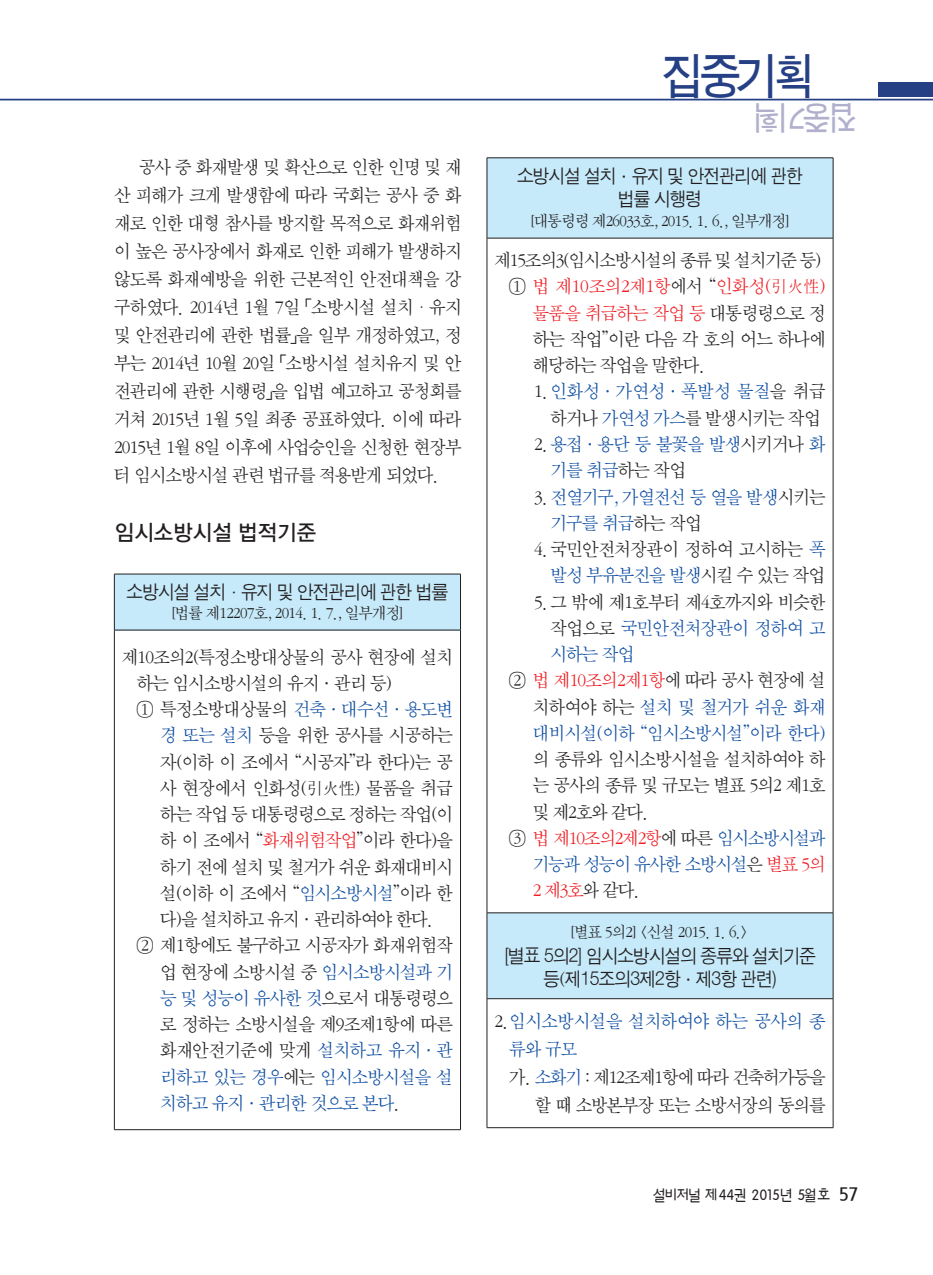
<style>
.page{position:relative;width:933px;height:1275px;background:#fff}
.page>*{position:absolute;margin:0;border:0;box-sizing:border-box;transform-origin:0 0}
.t1{font:49.52px "Sand Tg";color:#264085;scale:.92 1}
.t2{font:33.25px "Sand Tg";color:#b0b0cd;scale:.92 1}
.중간타이틀{font:21.88px "YGO135";letter-spacing:-.06em;color:#231f20;scale:.95 1}
.본문{font:19.25px/26.2px "Sand Sm";letter-spacing:-.04em;color:#231f20;text-align:justify;scale:.95 1}
.본문-2{font:19.25px/26.2px "Sand Sm";letter-spacing:-.04em;color:#0d4da1;scale:.95 1}
.본문-3{font:19.25px/22.8px "Sand Jg";letter-spacing:-.04em;color:#231f20;text-align:center;scale:.95 1}
.본문-4{font:19.25px/28px "Sand Sm";letter-spacing:-.06em;color:#231f20;text-align:right;scale:.95 1}
.본문-5{font:19.25px/28px "Sand Sm";letter-spacing:-.02em;color:#0d4da1;scale:.95 1}
.본문-6{font:16.62px "Sand Sm";letter-spacing:-.04em;color:#231f20;scale:.95 1}
.t3{font:15.4px "H Ykan M";letter-spacing:-.04em;color:#231f20;scale:.95 1}
.s1{font-family:"YDVY Mj O Std 115"}
.s2{color:#231f20}
.s3{color:#0d4da1}
.s4{color:#ee1d23}
.s5{font-family:"YDVY Mj O Std 115";color:#0d4da1}
.s6{font-family:"Sand Sm"}
.s7{font-family:"Nanum Gothic";font-weight:700;font-size:18.03px}
</style>
<div class="page">
<div style="left:878px;top:82px;width:55px;height:15px;background:#264085"></div>
<hr style="left:0;top:99px;width:933px;height:1px;background:#264085">
<div style="left:114px;top:574px;width:346px;height:56px;background:#c6eafa"></div>
<hr style="left:114px;top:574px;width:347px;height:1px;background:#231f20">
<hr style="left:114px;top:574px;width:1px;height:56px;background:#231f20">
<hr style="left:460px;top:574px;width:1px;height:56px;background:#231f20">
<hr style="left:114px;top:630px;width:347px;height:1px;background:#231f20">
<hr style="left:114px;top:630px;width:1px;height:499px;background:#231f20">
<hr style="left:460px;top:630px;width:1px;height:499px;background:#231f20">
<hr style="left:114px;top:1129px;width:347px;height:1px;background:#231f20">
<svg style="left:487px;top:158px;width:345px;height:840px"></svg>
<hr style="left:487px;top:157px;width:346px;height:1px;background:#231f20">
<hr style="left:486px;top:158px;width:1px;height:80px;background:#231f20">
<hr style="left:832px;top:158px;width:1px;height:80px;background:#231f20">
<hr style="left:487px;top:238px;width:346px;height:1px;background:#231f20">
<hr style="left:486px;top:238px;width:1px;height:675px;background:#231f20">
<hr style="left:832px;top:238px;width:1px;height:675px;background:#231f20">
<hr style="left:486px;top:999px;width:1px;height:128px;background:#231f20">
<hr style="left:832px;top:999px;width:1px;height:128px;background:#231f20">
<hr style="left:487px;top:1127px;width:346px;height:1px;background:#231f20">
<hr style="left:487px;top:912px;width:346px;height:1px;background:#231f20">
<hr style="left:486px;top:913px;width:1px;height:85px;background:#231f20">
<hr style="left:832px;top:913px;width:1px;height:85px;background:#231f20">
<hr style="left:487px;top:998px;width:346px;height:1px;background:#231f20">
<p class="본문" style="left:114px;top:154px;width:367px;line-height:28px;text-indent:25px">공사 중 화재발생 및 확산으로 인한 인명 및 재 산 피해가 크게 발생함에 따라 국회는 공사 중 화 재로 인한 대형 참사를 방지할 목적으로 화재위험 이 높은 공사장에서 화재로 인한 피해가 발생하지 않도록 화재예방을 위한 근본적인 안전대책을 강 구하였다. 2014년 1월 7일 <span class="s1">「</span>소방시설 설치ㆍ유지 및 안전관리에 관한 법률<span class="s1">」</span>을 일부 개정하였고, 정 부는 2014년 10월 20일 <span class="s1">「</span>소방시설 설치유지 및 안 전관리에 관한 시행령<span class="s1">」</span>을 입법 예고하고 공청회를 거쳐 2015년 1월 5일 최종 공표하였다. 이에 따라 2015년 1월 8일 이후에 사업승인을 신청한 현장부 터 임시소방시설 관련 법규를 적용받게 되었다.</p>
<p class="중간타이틀" style="left:114px;top:520px;width:215px">임시소방시설 법적기준</p>
<p class="본문-3" style="left:127px;top:581px;width:340px">소방시설 설치ㆍ유지 및 안전관리에 관한 법률</p>
<p class="본문-6" style="left:172px;top:606px;width:244px">[법률 제12207호, 2014. 1. 7., 일부개정]</p>
<p class="본문" style="left:122px;top:644px;width:350px">제10조의2(특정소방대상물의 공사 현장에 설치</p>
<p class="본문" style="left:137px;top:670px;width:270px">하는 임시소방시설의 유지·관리 등)</p>
<p class="본문-2" style="left:137px;top:697px;width:334px"><span class="s2">① 특정소방대상물의</span> 건축·대수선·용도변</p>
<p class="본문" style="left:160px;top:723px;width:310px"><span class="s3">경 또는 설치</span> 등을 위한 공사를 시공하는</p>
<p class="본문" style="left:160px;top:749px;width:310px">자(이하 이 조에서 <span class="s1">“</span>시공자<span class="s1">”</span>라 한다)는 공</p>
<p class="본문" style="left:160px;top:775px;width:309px">사 현장에서 인화성(引火性) 물품을 취급</p>
<p class="본문" style="left:160px;top:802px;width:310px">하는 작업 등 대통령령으로 정하는 작업(이</p>
<p class="본문" style="left:160px;top:828px;width:310px">하 이 조에서 <span class="s1">“</span><span class="s4">화재위험작업</span><span class="s1">”</span>이라 한다)을</p>
<p class="본문" style="left:160px;top:854px;width:310px">하기 전에 설치 및 철거가 쉬운 화재대비시</p>
<p class="본문" style="left:160px;top:880px;width:310px">설(이하 이 조에서 <span class="s1">“</span><span class="s3">임시소방시설</span><span class="s1">”</span>이라 한</p>
<p class="본문" style="left:160px;top:907px;width:289px">다)을 설치하고 유지·관리하여야 한다.</p>
<p class="본문" style="left:160px;top:933px;width:310px;text-indent:-24px">② 제1항에도 불구하고 시공자가 화재위험작 업 현장에 소방시설 중 <span class="s3">임시소방시설과 기 능 및 성능이 유사한 것</span>으로서 대통령령으 로 정하는 소방시설을 제9조제1항에 따른 화재안전기준에 맞게 <span class="s3">설치하고 유지·관 리하고 있는 경우</span>에는 <span class="s3">임시소방시설을 설 치하고 유지·관리한 것으로 본다</span>.</p>
<h1 class="t1" style="left:663px;top:52px;width:167px">집중기획</h1>
<h2 class="t2" style="left:855px;top:134px;width:114px;rotate:-180deg">집중기획</h2>
<p class="본문-3" style="left:517px;top:165px;width:302px">소방시설 설치·유지 및 안전관리에 관한 법률 시행령</p>
<p class="본문-6" style="left:531px;top:213px;width:273px">[대통령령 제26033호, 2015. 1. 6., 일부개정]</p>
<p class="본문-4" style="left:494px;top:247px;width:346px">제15조의3(임시소방시설의 종류 및 설치기준 등)</p>
<p class="본문" style="left:533px;top:274px;width:310px;text-indent:-24px">① <span class="s4">법 제10조의2제1항</span>에서 <span class="s1">“</span><span class="s4">인화성(引火性) 물품을 취급하는 작업 등</span> 대통령령으로 정 하는 작업<span class="s1">”</span>이란 다음 각 호의 어느 하나에 해당하는 작업을 말한다.</p>
<p class="본문-2" style="left:534px;top:379px;width:308px;text-align:center"><span class="s2">1.</span>인화성·가연성·폭발성 물질<span class="s2">을 취급 하거나</span> 가연성 가스<span class="s2">를 발생시키는 작업</span></p>
<p class="본문-2" style="left:550px;top:432px;width:291px;text-indent:-16px"><span class="s2">2.</span> 용접·용단 등 불꽃을 발생<span class="s2">시키거나</span> 화 기를 취급<span class="s2">하는 작업</span></p>
<p class="본문-2" style="left:550px;top:484px;width:291px;text-indent:-16px"><span class="s2">3.</span> 전열기구, 가열전선 등 열을 발생<span class="s2">시키는 </span>기구를 취급<span class="s2">하는 작업</span></p>
<p class="본문" style="left:534px;top:537px;width:308px;text-align:right">4.국민안전처장관이 정하여 고시하는 <span class="s3">폭 발성 부유분진을 발생</span>시킬 수 있는 작업</p>
<p class="본문" style="left:550px;top:589px;width:291px;text-indent:-16px">5. 그 밖에 제1호부터 제4호까지와 비슷한 작업으로 <span class="s3">국민안전처장관이 정하여 고 시하는 작업</span></p>
<p class="본문" style="left:533px;top:668px;width:310px;text-indent:-24px">② <span class="s4">법 제10조의2제1항</span>에 따라 공사 현장에 설 치하여야 하는 <span class="s3">설치 및 철거가 쉬운 화재 대비시설(이하</span> <span class="s5">“</span><span class="s3">임시소방시설</span><span class="s5">”</span><span class="s3">이라 한다) </span>의 종류와 임시소방시설을 설치하여야 하 는 공사의 종류 및 규모는 별표 5의2 제1호 및 제2호와 같다.</p>
<p class="본문-2" style="left:533px;top:825px;width:310px;text-align:justify;text-indent:-24px"><span class="s2">③</span> <span class="s4">법 제10조의2제2항</span><span class="s2">에 따른</span> 임시소방시설과 기능과 성능이 유사한 소방시설<span class="s2">은</span> <span class="s4">별표 5의 2 제3호</span><span class="s2">와 같다.</span></p>
<p class="본문-6" style="left:571px;top:924px;width:189px">[별표 5의2] &lt;신설 2015. 1. 6.&gt;</p>
<p class="본문-3" style="left:504px;top:945px;width:330px">[별표 5의2] 임시소방시설의 종류와 설치기준 등<span class="s6">(</span>제15조의3제2항·제3항 관련)</p>
<p class="본문-5" style="left:509px;top:1008px;width:334px;text-indent:-15px"><span class="s2">2.</span>임시소방시설을 설치하여야 하는 공사의 종 류와 규모</p>
<p class="본문-4" style="left:509px;top:1064px;width:334px">가. <span class="s3">소화기</span> : 제12조제1항에 따라 건축허가등을 할 때 소방본부장 또는 소방서장의 동의를</p>
<p class="t3" style="left:652px;top:1188px;width:218px">설비저널 제 44권 2015년 5월호 <span class="s7">57</span></p>
</div>
